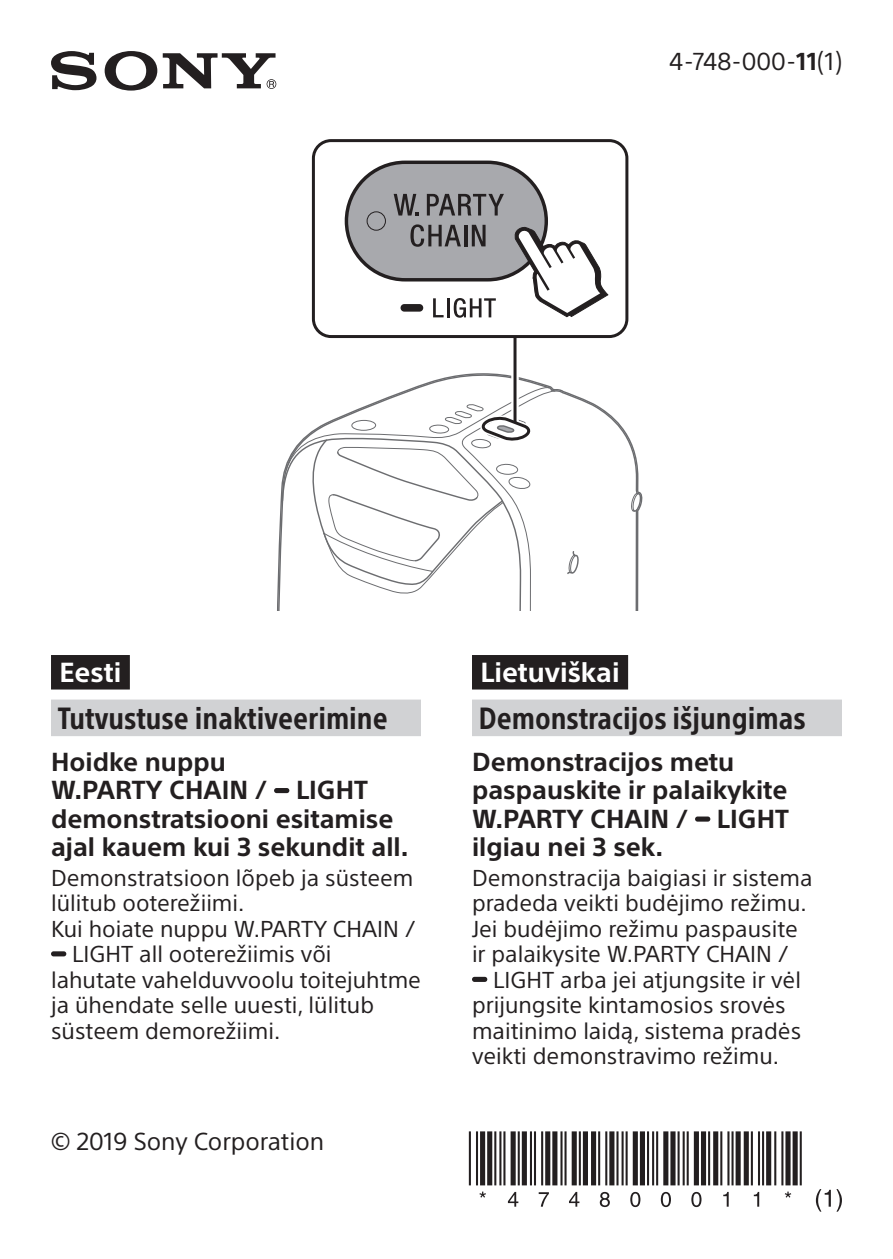
<style>
.page{position:relative;width:893px;height:1259px;background:#fff}
.page>*{position:absolute;margin:0;border:0;box-sizing:border-box;transform-origin:0 0}
.t1{font:700 condensed 30px "SST";color:#231f20}
.t2{font:700 27px "SST";color:#fff}
.t3{font:700 25.5px/28.5px "SST";color:#231f20}
.t4{font:24px "SST";color:#231f20}
.t5{font:22.5px/25.5px "SST";color:#231f20}
.s1{font-weight:700}
</style>
<div class="page">
<svg style="left:105px;top:51px;width:52px;height:40px"></svg>
<svg style="left:51px;top:51px;width:45px;height:39px"></svg>
<svg style="left:163px;top:53px;width:113px;height:36px"></svg>
<hr style="left:494px;top:1131px;width:2px;height:54px;background:#231f20">
<div style="left:487px;top:1131px;width:5px;height:54px;background:#231f20"></div>
<div style="left:480px;top:1131px;width:5px;height:54px;background:#231f20"></div>
<hr style="left:476px;top:1131px;width:2px;height:54px;background:#231f20">
<hr style="left:469px;top:1131px;width:2px;height:54px;background:#231f20">
<div style="left:522px;top:1131px;width:5px;height:54px;background:#231f20"></div>
<hr style="left:518px;top:1131px;width:2px;height:54px;background:#231f20">
<div style="left:511px;top:1131px;width:5px;height:54px;background:#231f20"></div>
<hr style="left:503px;top:1131px;width:2px;height:54px;background:#231f20">
<hr style="left:499px;top:1131px;width:2px;height:54px;background:#231f20">
<div style="left:552px;top:1131px;width:5px;height:54px;background:#231f20"></div>
<div style="left:545px;top:1131px;width:5px;height:54px;background:#231f20"></div>
<hr style="left:541px;top:1131px;width:2px;height:54px;background:#231f20">
<hr style="left:534px;top:1131px;width:2px;height:54px;background:#231f20">
<hr style="left:530px;top:1131px;width:2px;height:54px;background:#231f20">
<div style="left:583px;top:1131px;width:5px;height:54px;background:#231f20"></div>
<hr style="left:579px;top:1131px;width:2px;height:54px;background:#231f20">
<div style="left:572px;top:1131px;width:5px;height:54px;background:#231f20"></div>
<hr style="left:564px;top:1131px;width:3px;height:54px;background:#231f20">
<hr style="left:560px;top:1131px;width:2px;height:54px;background:#231f20">
<hr style="left:616px;top:1131px;width:2px;height:54px;background:#231f20">
<div style="left:609px;top:1131px;width:5px;height:54px;background:#231f20"></div>
<hr style="left:605px;top:1131px;width:2px;height:54px;background:#231f20">
<hr style="left:598px;top:1131px;width:2px;height:54px;background:#231f20">
<div style="left:591px;top:1131px;width:5px;height:54px;background:#231f20"></div>
<hr style="left:647px;top:1131px;width:2px;height:54px;background:#231f20">
<div style="left:640px;top:1131px;width:5px;height:54px;background:#231f20"></div>
<div style="left:633px;top:1131px;width:5px;height:54px;background:#231f20"></div>
<hr style="left:626px;top:1131px;width:2px;height:54px;background:#231f20">
<hr style="left:622px;top:1131px;width:2px;height:54px;background:#231f20">
<hr style="left:677px;top:1131px;width:3px;height:54px;background:#231f20">
<div style="left:670px;top:1131px;width:5px;height:54px;background:#231f20"></div>
<div style="left:663px;top:1131px;width:5px;height:54px;background:#231f20"></div>
<hr style="left:656px;top:1131px;width:2px;height:54px;background:#231f20">
<hr style="left:652px;top:1131px;width:2px;height:54px;background:#231f20">
<hr style="left:708px;top:1131px;width:2px;height:54px;background:#231f20">
<div style="left:701px;top:1131px;width:5px;height:54px;background:#231f20"></div>
<div style="left:694px;top:1131px;width:5px;height:54px;background:#231f20"></div>
<hr style="left:687px;top:1131px;width:2px;height:54px;background:#231f20">
<hr style="left:683px;top:1131px;width:2px;height:54px;background:#231f20">
<div style="left:736px;top:1131px;width:5px;height:54px;background:#231f20"></div>
<hr style="left:731px;top:1131px;width:3px;height:54px;background:#231f20">
<hr style="left:727px;top:1131px;width:2px;height:54px;background:#231f20">
<hr style="left:720px;top:1131px;width:2px;height:54px;background:#231f20">
<div style="left:713px;top:1131px;width:5px;height:54px;background:#231f20"></div>
<div style="left:766px;top:1131px;width:5px;height:54px;background:#231f20"></div>
<hr style="left:762px;top:1131px;width:2px;height:54px;background:#231f20">
<hr style="left:758px;top:1131px;width:2px;height:54px;background:#231f20">
<hr style="left:751px;top:1131px;width:2px;height:54px;background:#231f20">
<div style="left:744px;top:1131px;width:5px;height:54px;background:#231f20"></div>
<hr style="left:800px;top:1131px;width:2px;height:54px;background:#231f20">
<div style="left:793px;top:1131px;width:5px;height:54px;background:#231f20"></div>
<div style="left:785px;top:1131px;width:6px;height:54px;background:#231f20"></div>
<hr style="left:781px;top:1131px;width:2px;height:54px;background:#231f20">
<hr style="left:774px;top:1131px;width:2px;height:54px;background:#231f20">
<svg style="left:479px;top:1191px;width:7px;height:6px"></svg>
<svg style="left:508px;top:1192px;width:10px;height:14px"></svg>
<svg style="left:539px;top:1192px;width:10px;height:14px"></svg>
<svg style="left:569px;top:1192px;width:10px;height:14px"></svg>
<svg style="left:600px;top:1192px;width:10px;height:15px"></svg>
<svg style="left:630px;top:1192px;width:10px;height:15px"></svg>
<svg style="left:661px;top:1192px;width:10px;height:15px"></svg>
<svg style="left:691px;top:1192px;width:10px;height:15px"></svg>
<svg style="left:723px;top:1192px;width:6px;height:14px"></svg>
<svg style="left:754px;top:1192px;width:5px;height:14px"></svg>
<svg style="left:785px;top:1191px;width:6px;height:6px"></svg>
<svg style="left:816px;top:1189px;width:26px;height:22px"></svg>
<div style="left:51px;top:655px;width:79px;height:34px;background:#231f20"></div>
<div style="left:51px;top:700px;width:370px;height:36px;background:#d1d2d4"></div>
<div style="left:51px;top:699px;width:370px;height:36px;background:#d1d2d4"></div>
<div style="left:274px;top:788px;width:15px;height:5px;background:#231f20;border-radius:3px"></div>
<div style="left:51px;top:951px;width:15px;height:5px;background:#231f20;border-radius:3px"></div>
<div style="left:472px;top:655px;width:156px;height:34px;background:#231f20"></div>
<div style="left:472px;top:700px;width:370px;height:36px;background:#d1d2d4"></div>
<div style="left:472px;top:699px;width:370px;height:36px;background:#d1d2d4"></div>
<div style="left:695px;top:816px;width:15px;height:5px;background:#231f20;border-radius:3px"></div>
<div style="left:472px;top:977px;width:15px;height:5px;background:#231f20;border-radius:3px"></div>
<svg style="left:277px;top:373px;width:366px;height:238px"></svg>
<div style="left:346px;top:162px;width:200px;height:118px;background:#a8a9ad;border-radius:59px"></div>
<div style="left:345px;top:161px;width:203px;height:120px;border:3px solid #231f20;border-radius:59px"></div>
<div style="left:367px;top:211px;width:19px;height:20px;border:1px solid #231f20;border-radius:50%"></div>
<svg style="left:401px;top:304px;width:22px;height:8px"></svg>
<svg style="left:433px;top:298px;width:11px;height:19px"></svg>
<hr style="left:447px;top:298px;width:3px;height:19px;background:#231f20">
<svg style="left:454px;top:298px;width:42px;height:20px"></svg>
<svg style="left:513px;top:225px;width:95px;height:92px"></svg>
<svg style="left:511px;top:338px;width:8px;height:49px"></svg>
<hr style="left:513px;top:337px;width:3px;height:85px;background:#231f20">
<svg style="left:281px;top:387px;width:275px;height:224px"></svg>
<div style="left:312px;top:139px;width:316px;height:199px;border:3px solid #231f20;border-radius:18px"></div>
<svg style="left:394px;top:194px;width:25px;height:21px"></svg>
<svg style="left:427px;top:194px;width:77px;height:21px"></svg>
<svg style="left:410px;top:224px;width:51px;height:23px"></svg>
<hr style="left:464px;top:225px;width:3px;height:21px;background:#231f20">
<svg style="left:472px;top:225px;width:14px;height:21px"></svg>
<p class="t4" style="left:669px;top:47px;width:174px">4-748-000-<span class="s1">11</span>(1)</p>
<p class="t2" style="left:60px;top:656px;width:63px">Eesti</p>
<h1 class="t1" style="left:58px;top:701px;width:331px">Tutvustuse inaktiveerimine</h1>
<p class="t3" style="left:51px;top:747px;width:359px">Hoidke nuppu<br>W.PARTY CHAIN / LIGHT demonstratsiooni esitamise ajal kauem kui 3 sekundit all.</p>
<p class="t5" style="left:51px;top:865px;width:364px">Demonstratsioon lõpeb ja süsteem</p>
<p class="t5" style="left:51px;top:890px;width:195px">lülitub ooterežiimi.</p>
<p class="t5" style="left:51px;top:916px;width:366px">Kui hoiate nuppu W.PARTY CHAIN /</p>
<p class="t5" style="left:72px;top:941px;width:261px">LIGHT all ooterežiimis või</p>
<p class="t5" style="left:51px;top:967px;width:371px">lahutate vahelduvvoolu toitejuhtme</p>
<p class="t5" style="left:51px;top:992px;width:325px">ja ühendate selle uuesti, lülitub</p>
<p class="t5" style="left:51px;top:1018px;width:231px">süsteem demorežiimi.</p>
<p class="t4" style="left:51px;top:1127px;width:275px">© 2019 Sony Corporation</p>
<p class="t2" style="left:480px;top:656px;width:141px">Lietuviškai</p>
<h1 class="t1" style="left:479px;top:701px;width:328px">Demonstracijos išjungimas</h1>
<p class="t3" style="left:472px;top:747px;width:318px">Demonstracijos metu paspauskite ir palaikykite<br>W.PARTY CHAIN / LIGHT ilgiau nei 3 sek.</p>
<p class="t5" style="left:472px;top:865px;width:342px">Demonstracija baigiasi ir sistema pradeda veikti budėjimo režimu.<br>Jei budėjimo režimu paspausite ir palaikysite W.PARTY CHAIN /</p>
<p class="t5" style="left:472px;top:967px;width:331px;text-indent:21px">LIGHT arba jei atjungsite ir vėl prijungsite kintamosios srovės maitinimo laidą, sistema pradės veikti demonstravimo režimu.</p>
</div>
